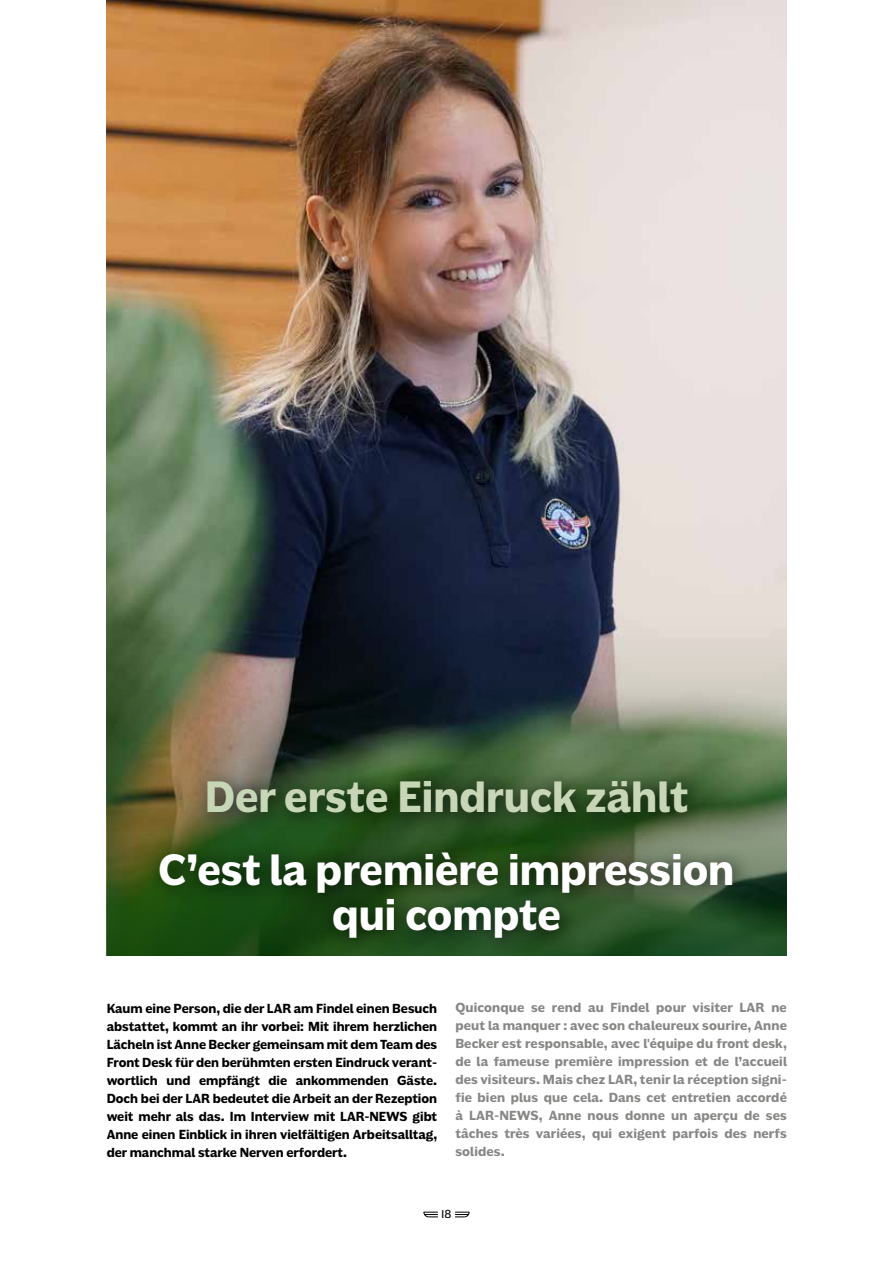
<style>
.page{position:relative;width:893px;height:1263px;background:#fff}
.page>*{position:absolute;margin:0;border:0;box-sizing:border-box;transform-origin:0 0}
.t1{font:700 45px/45px "Americane";color:#fff;text-align:center}
.t2{font:700 45px "Americane";color:#c8d6b8}
.t3{font:700 13.5px/18px "Americane";color:#000;text-align:justify}
.t4{font:700 13.5px/18px "Americane";letter-spacing:.01em;color:#878786;text-align:justify}
.t5{font:12px "Americane";color:#000}
</style>
<div class="page">
<svg style="left:423px;top:1212px;width:15px;height:5px"></svg>
<svg style="left:455px;top:1212px;width:14px;height:5px"></svg>
<img style="left:107px;top:0;width:680px;height:605px">
<img style="left:107px;top:605px;width:680px;height:351px">
<div style="left:192px;top:766px;width:516px;height:68px;background:#000;opacity:.75"></div>
<div style="left:145px;top:837px;width:609px;height:122px;background:#000;opacity:.75"></div>
<h1 class="t2" style="left:205px;top:770px;width:485px">Der erste Eindruck zählt</h1>
<h1 class="t1" style="left:159px;top:847px;width:577px">C’est la première impression qui compte</h1>
<p class="t3" style="left:107px;top:999px;width:332px">Kaum eine Person, die der LAR am Findel einen Besuch abstattet, kommt an ihr vorbei: Mit ihrem herzlichen Lächeln ist Anne Becker gemeinsam mit dem Team des Front Desk für den berühmten ersten Eindruck verant&shy;wortlich und empfängt die ankommenden Gäste.<br>Doch bei der LAR bedeutet die Arbeit an der Rezeption weit mehr als das. Im Interview mit LAR-NEWS gibt Anne einen Einblick in ihren vielfältigen Arbeitsalltag, der manchmal starke Nerven erfordert.</p>
<p class="t4" style="left:455px;top:999px;width:333px">Quiconque se rend au Findel pour visiter LAR ne peut la manquer : avec son chaleureux sourire, Anne Becker est responsable, avec l'équipe du front desk, de la fameuse première impression et de l’accueil des visiteurs. Mais chez LAR, tenir la réception signi&shy;fie bien plus que cela. Dans cet entretien accordé à LAR-NEWS, Anne nous donne un aperçu de ses tâches très variées, qui exigent parfois des nerfs solides.</p>
<p class="t5" style="left:442px;top:1207px;width:11px">18</p>
</div>
